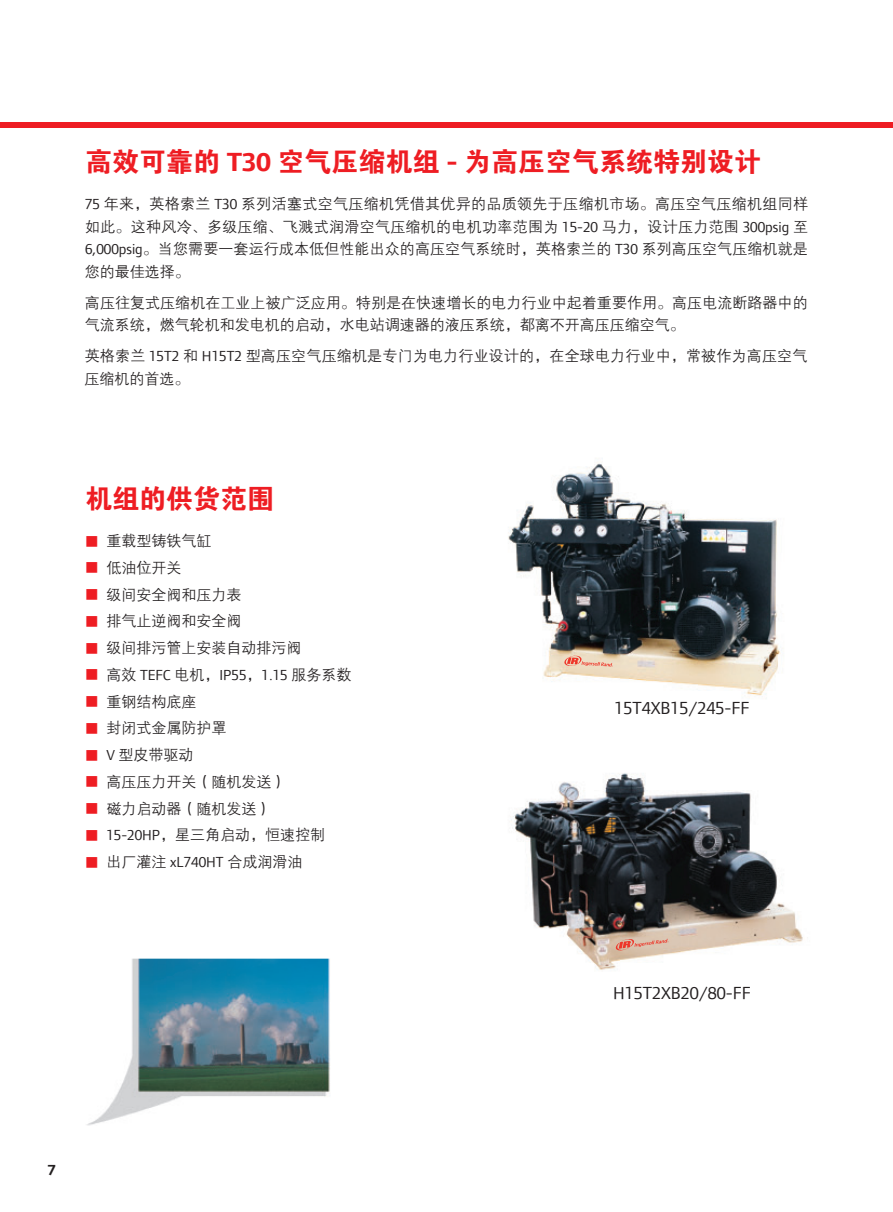
<style>
.page{position:relative;width:893px;height:1212px;background:#fff}
.page>*{position:absolute;margin:0;border:0;box-sizing:border-box;transform-origin:0 0}
.t1{font:27px "FZDHTJW GB1 0";color:#ee1d23}
.t2{font:18px "Foundry Form Sansbook";color:#231f20}
.t3{font:15px/22.5px "FZZDXJW GB1 0";color:#231f20}
.t4{font:15px "Foundry Form Sansbook";color:#231f20}
.t5{font:15px "Foundry Form Sansbold";color:#231f20}
.s1{font-family:"Foundry Form Sansbold"}
.s2{font-family:"Foundry Form Sansbook"}
.s3{font-size:13.5px;color:#ee1d23}
.s4{font-family:"FZZDXJW GB1 0";font-size:13.5px;color:#ee1d23}
.s5{font-family:"FZZDXJW GB1 0"}
</style>
<div class="page">
<div style="left:0;top:122px;width:893px;height:6px;background:#ee1d23"></div>
<img style="left:508px;top:463px;width:273px;height:233px">
<svg style="left:564px;top:655px;width:49px;height:12px"></svg>
<img style="left:511px;top:773px;width:292px;height:197px">
<svg style="left:615px;top:938px;width:54px;height:13px"></svg>
<img style="left:87px;top:958px;width:243px;height:167px">
<h1 class="t1" style="left:85px;top:147px;width:678px">高效可靠的 <span class="s1">T30</span> 空气压缩机组 <span class="s1">-</span> 为高压空气系统特别设计</h1>
<p class="t3" style="left:85px;top:193px;width:725px;text-align:justify"><span class="s2">75</span> 年来，英格索兰 <span class="s2">T30</span> 系列活塞式空气压缩机凭借其优异的品质领先于压缩机市场。高压空气压缩机组同样如此。这种风冷、多级压缩、飞溅式润滑空气压缩机的电机功率范围为 <span class="s2">15-20</span> 马力，设计压力范围 <span class="s2">300psig</span> 至<span class="s2">6,000psig</span>。当您需要一套运行成本低但性能出众的高压空气系统时，英格索兰的 <span class="s2">T30</span> 系列高压空气压缩机就是您的最佳选择。</p>
<p class="t3" style="left:85px;top:292px;width:724px">高压往复式压缩机在工业上被广泛应用。特别是在快速增长的电力行业中起着重要作用。高压电流断路器中的气流系统，燃气轮机和发电机的启动，水电站调速器的液压系统，都离不开高压压缩空气。</p>
<p class="t3" style="left:84px;top:345px;width:724px">英格索兰 <span class="s2">15T2</span> 和 <span class="s2">H15T2</span> 型高压空气压缩机是专门为电力行业设计的，在全球电力行业中，常被作为高压空气压缩机的首选。</p>
<h1 class="t1" style="left:85px;top:484px;width:190px">机组的供货范围</h1>
<p class="t3" style="left:85px;top:530px;width:128px"><span class="s3">■</span> 重载型铸铁气缸</p>
<p class="t3" style="left:85px;top:557px;width:98px"><span class="s3">■</span> 低油位开关</p>
<p class="t3" style="left:85px;top:584px;width:158px"><span class="s3">■</span> 级间安全阀和压力表</p>
<p class="t3" style="left:85px;top:610px;width:158px"><span class="s3">■</span> 排气止逆阀和安全阀</p>
<p class="t3" style="left:85px;top:637px;width:218px"><span class="s3">■</span> 级间排污管上安装自动排污阀</p>
<p class="t4" style="left:85px;top:666px;width:268px"><span class="s4">■</span> <span class="s5">高效</span> TEFC <span class="s5">电机，</span>IP55<span class="s5">，</span>1.15 <span class="s5">服务系数</span></p>
<p class="t3" style="left:85px;top:691px;width:113px"><span class="s3">■</span> 重钢结构底座</p>
<p class="t3" style="left:85px;top:717px;width:143px"><span class="s3">■</span> 封闭式金属防护罩</p>
<p class="t3" style="left:85px;top:744px;width:110px"><span class="s3">■</span> <span class="s2">V</span> 型皮带驱动</p>
<p class="t3" style="left:85px;top:771px;width:203px"><span class="s3">■</span> 高压压力开关（随机发送）</p>
<p class="t3" style="left:85px;top:798px;width:188px"><span class="s3">■</span> 磁力启动器（随机发送）</p>
<p class="t3" style="left:85px;top:824px;width:242px"><span class="s3">■</span> <span class="s2">15-20HP</span>，星三角启动，恒速控制</p>
<p class="t3" style="left:85px;top:851px;width:219px"><span class="s3">■</span> 出厂灌注 <span class="s2">xL740HT</span> 合成润滑油</p>
<p class="t2" style="left:614px;top:698px;width:136px">15T4XB15/245-FF</p>
<p class="t2" style="left:613px;top:983px;width:139px">H15T2XB20/80-FF</p>
<p class="t5" style="left:48px;top:1161px;width:9px">7</p>
</div>
